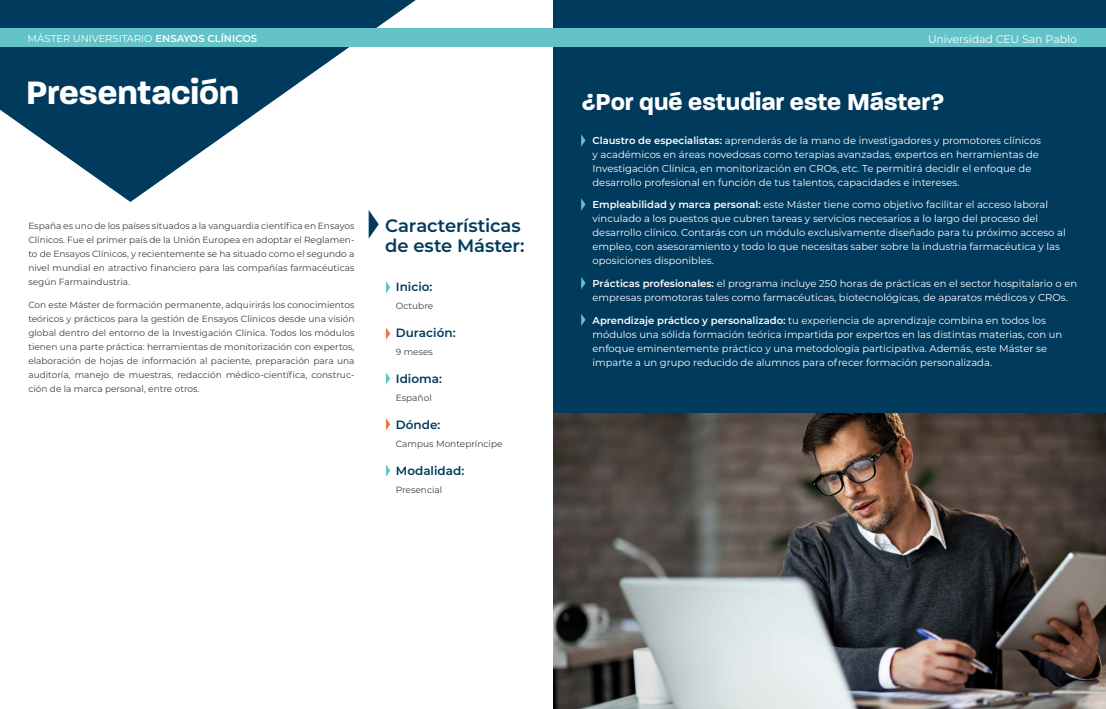
<style>
.page{position:relative;width:1106px;height:709px;background:#fff}
.page>*{position:absolute;margin:0;border:0;box-sizing:border-box;transform-origin:0 0}
.t1{font:700 35px "Paralucent";letter-spacing:-.005em;color:#fff}
.t2{font:700 25px "Paralucent";color:#fff}
.t3{font:600 18px/20px "Montserrat";letter-spacing:-.01em;color:#003a5d}
.t4{font:600 12px "Montserrat";color:#003a5d}
.t5{font:11px "Montserrat";letter-spacing:-.01em;color:#fff}
.t6{font:10px/14px "Montserrat";color:#fff}
.t7{font:9px/14px "Montserrat";color:#3c3c3b;text-align:justify}
.s1{font-weight:600}
.s2{color:#55c1e9}
</style>
<div class="page">
<svg style="left:0;top:0;width:416px;height:202px;fill:#003a5d"></svg>
<svg style="left:386px;top:281px;width:4px;height:12px"></svg>
<svg style="left:369px;top:210px;width:10px;height:28px"></svg>
<svg style="left:386px;top:327px;width:4px;height:13px"></svg>
<svg style="left:386px;top:372px;width:4px;height:13px"></svg>
<svg style="left:386px;top:418px;width:4px;height:12px"></svg>
<svg style="left:386px;top:464px;width:4px;height:13px"></svg>
<div style="left:553px;top:0;width:553px;height:709px;background:#003a5d"></div>
<svg style="left:581px;top:134px;width:4px;height:13px"></svg>
<svg style="left:581px;top:198px;width:4px;height:13px"></svg>
<svg style="left:581px;top:277px;width:4px;height:12px"></svg>
<svg style="left:581px;top:314px;width:4px;height:12px"></svg>
<div style="left:0;top:28px;width:1106px;height:19px;background:#64c2c9"></div>
<img style="left:553px;top:413px;width:553px;height:296px">
<p class="t6" style="left:27px;top:31px;width:231px">MÁSTER UNIVERSITARIO <span class="s1">ENSAYOS CLÍNICOS</span></p>
<p class="t5" style="left:928px;top:32px;width:150px">Universidad CEU San Pablo</p>
<h1 class="t1" style="left:26px;top:71px;width:215px">Presentación</h1>
<p class="t7" style="left:28px;top:219px;width:328px">España es uno de los países situados a la vanguardia científica en Ensayos Clínicos. Fue el primer país de la Unión Europea en adoptar el Reglamen&shy;to de Ensayos Clínicos, y recientemente se ha situado como el segundo a nivel mundial en atractivo financiero para las compañías farmacéuticas según Farmaindustria.</p>
<p class="t7" style="left:28px;top:297px;width:328px">Con este Máster de formación permanente, adquirirás los conocimientos teóricos y prácticos para la gestión de Ensayos Clínicos desde una visión global dentro del entorno de la Investigación Clínica. Todos los módulos tienen una parte práctica: herramientas de monitorización con expertos, elaboración de hojas de información al paciente, preparación para una auditoría, manejo de muestras, redacción médico-científica, construc&shy;ción de la marca personal, entre otros.</p>
<h3 class="t3" style="left:385px;top:214px;width:141px">Características de este Máster:</h3>
<p class="t4" style="left:396px;top:278px;width:38px">Inicio:</p>
<p class="t7" style="left:396px;top:298px;width:39px">Octubre</p>
<p class="t4" style="left:396px;top:324px;width:61px">Duración:</p>
<p class="t7" style="left:396px;top:344px;width:39px">9 meses</p>
<p class="t4" style="left:396px;top:370px;width:48px">Idioma:</p>
<p class="t7" style="left:396px;top:390px;width:37px">Español</p>
<p class="t4" style="left:396px;top:416px;width:46px">Dónde:</p>
<p class="t7" style="left:396px;top:436px;width:108px">Campus Montepríncipe</p>
<p class="t4" style="left:396px;top:462px;width:70px">Modalidad:</p>
<p class="t7" style="left:396px;top:482px;width:48px">Presencial</p>
<h2 class="t2" style="left:581px;top:86px;width:364px">¿Por qué estudiar este Máster?</h2>
<p class="t6" style="left:592px;top:133px;width:450px;text-indent:-11px"><span class="s2">•</span> <span class="s1">Claustro de especialistas:</span> aprenderás de la mano de investigadores y promotores clínicos y académicos en áreas novedosas como terapias avanzadas, expertos en herramientas de Investigación Clínica, en monitorización en CROs, etc. Te permitirá decidir el enfoque de desarrollo profesional en función de tus talentos, capacidades e intereses.</p>
<p class="t6" style="left:592px;top:197px;width:475px"><span class="s1">Empleabilidad y marca personal:</span> este Máster tiene como objetivo facilitar el acceso laboral vinculado a los puestos que cubren tareas y servicios necesarios a lo largo del proceso del desarrollo clínico. Contarás con un módulo exclusivamente diseñado para tu próximo acceso al empleo, con asesoramiento y todo lo que necesitas saber sobre la industria farmacéutica y las oposiciones disponibles.</p>
<p class="t6" style="left:592px;top:276px;width:486px"><span class="s1">Prácticas profesionales:</span> el programa incluye 250 horas de prácticas en el sector hospitalario o en empresas promotoras tales como farmacéuticas, biotecnológicas, de aparatos médicos y CROs.</p>
<p class="t6" style="left:592px;top:312px;width:471px"><span class="s1">Aprendizaje práctico y personalizado:</span> tu experiencia de aprendizaje combina en todos los módulos una sólida formación teórica impartida por expertos en las distintas materias, con un enfoque eminentemente práctico y una metodología participativa. Además, este Máster se imparte a un grupo reducido de alumnos para ofrecer formación personalizada.</p>
</div>
